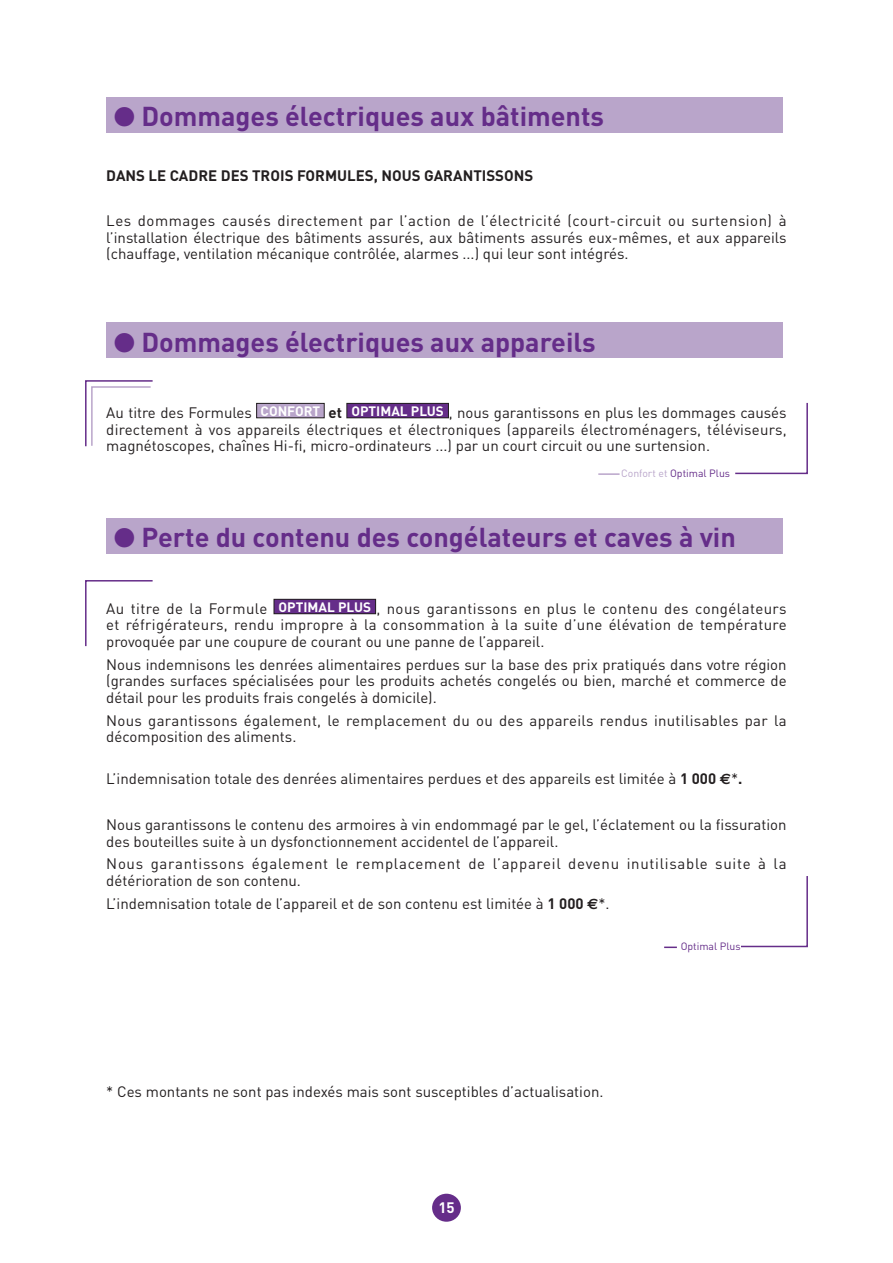
<style>
.page{position:relative;width:893px;height:1263px;background:#fff}
.page>*{position:absolute;margin:0;border:0;box-sizing:border-box;transform-origin:0 0}
.t1{font:700 27px "DIN";color:#652d89}
.t2{font:15px/16.5px "DIN";color:#231f20;text-align:justify}
.t3{font:15px/16.5px "DIN";letter-spacing:.02em;color:#231f20}
.t4{font:15px/16.5px "DIN";letter-spacing:.045em;color:#231f20}
.t5{font:700 15px "DIN";color:#231f20}
.t6{font:700 15px "DIN";color:#fff}
.t7{font:10.5px "DIN";color:#652d89}
.s1{font-weight:700;font-size:13.5px;color:#fff}
.s2{font-weight:700}
.s3{color:#b9a5ca}
.s4{font-family:"Euro Sans";font-weight:700}
</style>
<div class="page">
<div style="left:431px;top:1192px;width:31px;height:31px;background:#652d89;border-radius:50%"></div>
<div style="left:429px;top:1191px;width:35px;height:34px;border:3px solid #fff;border-radius:50%"></div>
<div style="left:106px;top:97px;width:676px;height:36px;background:#b9a5ca"></div>
<div style="left:106px;top:323px;width:676px;height:35px;background:#b9a5ca"></div>
<div style="left:257px;top:403px;width:67px;height:15px;background:#b9a5ca"></div>
<div style="left:256px;top:403px;width:68px;height:15px;border:1px solid #231f20"></div>
<div style="left:347px;top:403px;width:101px;height:15px;background:#652d89"></div>
<div style="left:347px;top:403px;width:102px;height:15px;border:1px solid #231f20"></div>
<div style="left:106px;top:519px;width:676px;height:35px;background:#b9a5ca"></div>
<div style="left:274px;top:599px;width:102px;height:15px;background:#652d89"></div>
<div style="left:274px;top:599px;width:102px;height:15px;border:1px solid #231f20"></div>
<svg style="left:85px;top:380px;width:68px;height:67px"></svg>
<svg style="left:85px;top:580px;width:68px;height:67px"></svg>
<svg style="left:735px;top:402px;width:73px;height:73px"></svg>
<hr style="left:598px;top:473px;width:22px;height:2px;background:#b9a5ca">
<svg style="left:741px;top:876px;width:67px;height:72px"></svg>
<svg style="left:664px;top:946px;width:13px;height:2px"></svg>
<h1 class="t1" style="left:114px;top:107px;width:492px">● Dommages électriques aux bâtiments</h1>
<p class="t5" style="left:106px;top:170px;width:429px">DANS LE CADRE DES TROIS FORMULES, NOUS GARANTISSONS</p>
<p class="t2" style="left:106px;top:215px;width:682px">Les dommages causés directement par l’action de l’électricité (court-circuit ou surtension) à l’installation électrique des bâtiments assurés, aux bâtiments assurés eux-mêmes, et aux appareils (chauffage, ventilation mécanique contrôlée, alarmes ...) qui leur sont intégrés.</p>
<h1 class="t1" style="left:114px;top:332px;width:483px">● Dommages électriques aux appareils</h1>
<p class="t2" style="left:106px;top:406px;width:682px">Au titre des Formules <span class="s1">CONFORT</span> <span class="s2">et</span> <span class="s1">OPTIMAL PLUS</span> , nous garantissons en plus les dommages causés directement à vos appareils électriques et électroniques (appareils électroménagers, téléviseurs, magnétoscopes, chaînes Hi-fi, micro-ordinateurs ...) par un court circuit ou une surtension.</p>
<p class="t7" style="left:621px;top:469px;width:111px"><span class="s3">Confort et</span> Optimal Plus</p>
<h1 class="t1" style="left:114px;top:528px;width:624px">● Perte du contenu des congélateurs et caves à vin</h1>
<p class="t2" style="left:106px;top:602px;width:682px">Au titre de la Formule <span class="s1">OPTIMAL PLUS</span> , nous garantissons en plus le contenu des congélateurs et réfrigérateurs, rendu impropre à la consommation à la suite d’une élévation de température provoquée par une coupure de courant ou une panne de l’appareil.</p>
<p class="t2" style="left:106px;top:658px;width:682px">Nous indemnisons les denrées alimentaires perdues sur la base des prix pratiqués dans votre région (grandes surfaces spécialisées pour les produits achetés congelés ou bien, marché et commerce de détail pour les produits frais congelés à domicile).</p>
<p class="t3" style="left:106px;top:714px;width:682px">Nous garantissons également, le remplacement du ou des appareils rendus inutilisables par la décomposition des aliments.</p>
<p class="t2" style="left:106px;top:772px;width:638px">L’indemnisation totale des denrées alimentaires perdues et des appareils est limitée à <span class="s2">1 000</span> <span class="s4">€</span>*<span class="s2">.</span></p>
<p class="t2" style="left:106px;top:818px;width:682px">Nous garantissons le contenu des armoires à vin endommagé par le gel, l’éclatement ou la fissuration des bouteilles suite à un dysfonctionnement accidentel de l’appareil.</p>
<p class="t4" style="left:106px;top:857px;width:682px">Nous garantissons également le remplacement de l’appareil devenu inutilisable suite à la détérioration de son contenu.</p>
<p class="t2" style="left:106px;top:897px;width:505px">L’indemnisation totale de l’appareil et de son contenu est limitée à <span class="s2">1 000</span> <span class="s4">€</span>*.</p>
<p class="t2" style="left:106px;top:1085px;width:499px">* Ces montants ne sont pas indexés mais sont susceptibles d’actualisation.</p>
<p class="t6" style="left:438px;top:1202px;width:18px">15</p>
<p class="t7" style="left:681px;top:943px;width:62px">Optimal Plus</p>
</div>
